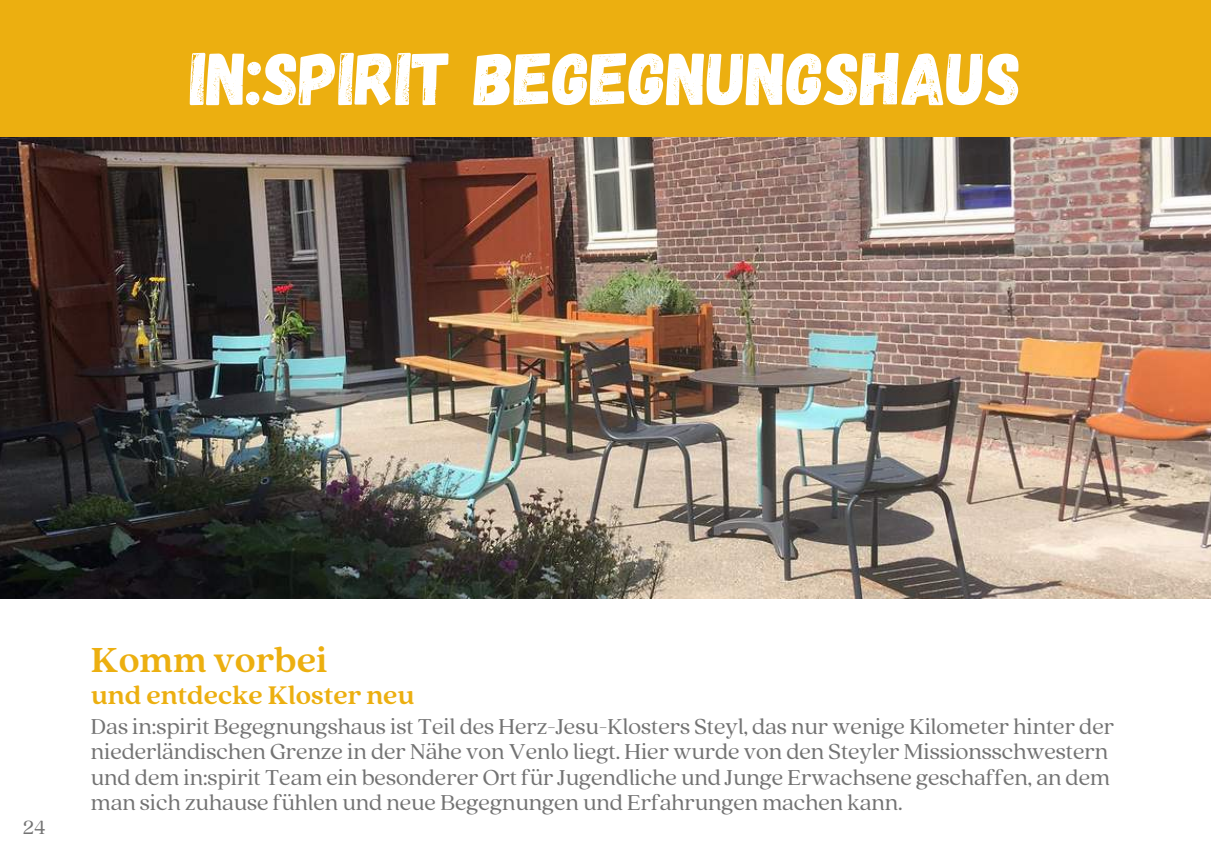
<style>
.page{position:relative;width:1212px;height:861px;background:#fff}
.page>*{position:absolute;margin:0;border:0;box-sizing:border-box;transform-origin:0 0}
.t1{font:74.6px "Gagalin";color:#fff}
.t2{font:700 38.6px "Quincy CF";color:#ecaf10}
.t3{font:700 28.4px "Quincy CF";color:#ecaf10}
.t4{font:24px/25.4px "Quincy CF";color:#737373}
.t5{font:21.2px "Quincy CF";color:#737373}
</style>
<div class="page">
<div style="left:0;top:0;width:1211px;height:860px;background:#ecaf10"></div>
<img style="left:0;top:137px;width:1211px;height:462px">
<div style="left:0;top:599px;width:1211px;height:261px;background:#fff"></div>
<h1 class="t1" style="left:190px;top:33px;width:833px">IN:SPIRIT BEGEGNUNGSHAUS</h1>
<p class="t5" style="left:23px;top:815px;width:24px">24</p>
<h2 class="t2" style="left:91px;top:637px;width:238px">Komm vorbei</h2>
<p class="t3" style="left:91px;top:678px;width:325px">und entdecke Kloster neu</p>
<p class="t4" style="left:91px;top:714px;width:1025px">Das in:spirit Begegnungshaus ist Teil des Herz-Jesu-Klosters Steyl, das nur wenige Kilometer hinter der niederländischen Grenze in der Nähe von Venlo liegt. Hier wurde von den Steyler Missionsschwestern und dem in:spirit Team ein besonderer Ort für Jugendliche und Junge Erwachsene geschaffen, an dem man sich zuhause fühlen und neue Begegnungen und Erfahrungen machen kann.</p>
</div>
